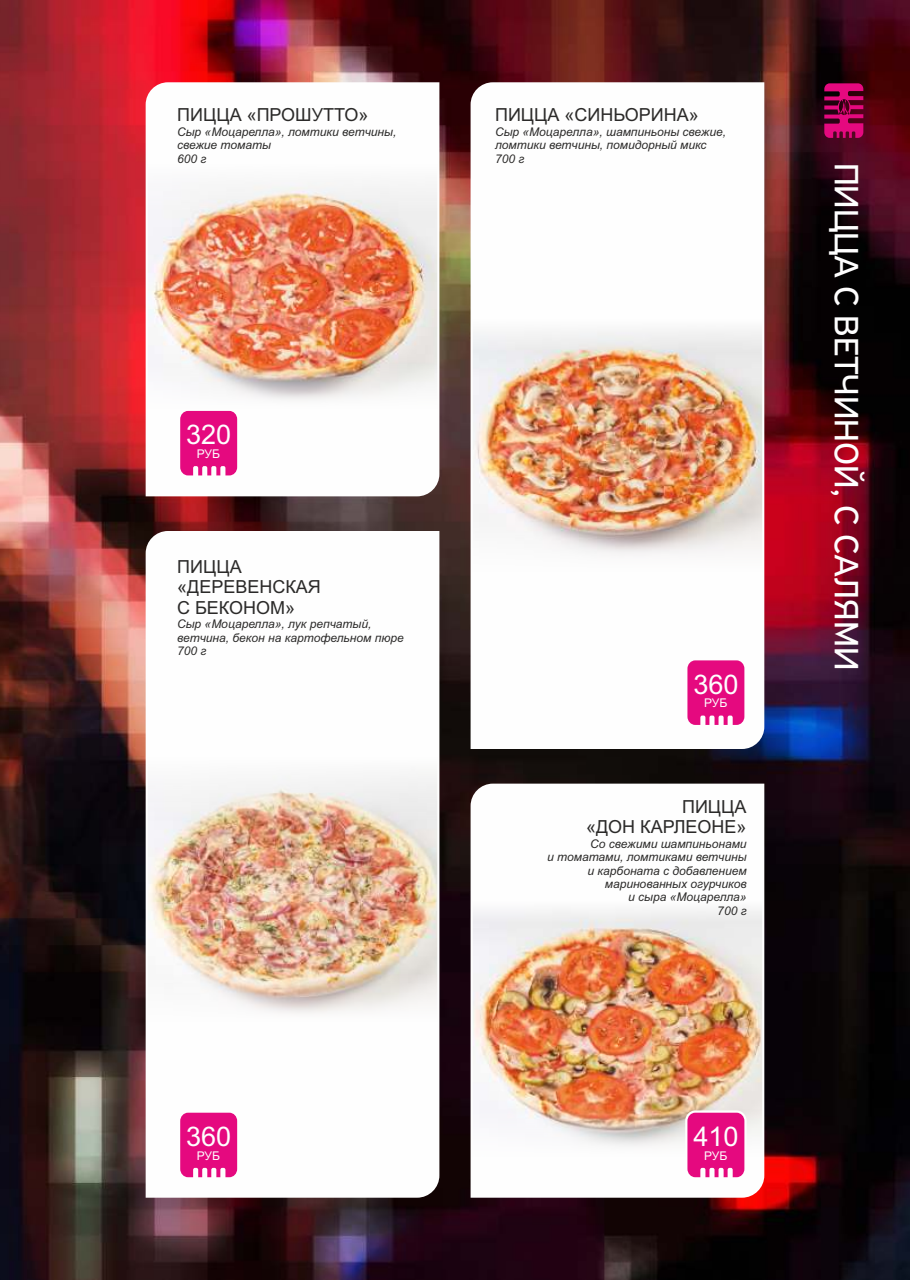
<style>
.page{position:relative;width:910px;height:1280px;background:#fff}
.page>*{position:absolute;margin:0;border:0;box-sizing:border-box;transform-origin:0 0}
.t1{font:36px "PF Highway Sans Pro";color:#fefefe}
.t2{font:27.15px "Arial";color:#fefefe}
.t3{font:18px/20.1px "Arial";color:#2b2a29}
.t4{font:italic 12px/13.4px "Arial";color:#2b2a29}
.t5{font:12px "Arial";letter-spacing:-.01em;color:#fefefe}
</style>
<div class="page">
<img style="left:0;top:0;width:910px;height:1280px">
<svg style="left:824px;top:83px;width:39px;height:55px"></svg>
<img style="left:469px;top:81px;width:296px;height:669px">
<img style="left:469px;top:782px;width:296px;height:417px">
<img style="left:145px;top:530px;width:295px;height:669px">
<img style="left:145px;top:81px;width:295px;height:416px">
<svg style="left:178px;top:409px;width:61px;height:69px"></svg>
<svg style="left:685px;top:658px;width:62px;height:69px"></svg>
<svg style="left:178px;top:1110px;width:61px;height:69px"></svg>
<svg style="left:685px;top:1110px;width:62px;height:69px"></svg>
<h3 class="t3" style="left:177px;top:106px;width:193px">ПИЦЦА «ПРОШУТТО»</h3>
<p class="t4" style="left:177px;top:126px;width:221px">Сыр «Моцарелла», ломтики ветчины, свежие томаты<br>600 г</p>
<h2 class="t2" style="left:186px;top:424px;width:47px">320</h2>
<p class="t5" style="left:197px;top:449px;width:25px">РУБ</p>
<h3 class="t3" style="left:177px;top:559px;width:145px">ПИЦЦА «ДЕРЕВЕНСКАЯ<br>С БЕКОНОМ»</h3>
<p class="t4" style="left:177px;top:618px;width:228px">Сыр «Моцарелла», лук репчатый, ветчина, бекон на картофельном пюре<br>700 г</p>
<h2 class="t2" style="left:186px;top:1126px;width:47px">360</h2>
<p class="t5" style="left:197px;top:1151px;width:25px">РУБ</p>
<h3 class="t3" style="left:495px;top:106px;width:205px">ПИЦЦА «СИНЬОРИНА»</h3>
<p class="t4" style="left:495px;top:126px;width:232px">Сыр «Моцарелла», шампиньоны свежие, ломтики ветчины, помидорный микс<br>700 г</p>
<h2 class="t2" style="left:693px;top:674px;width:47px">360</h2>
<p class="t5" style="left:704px;top:699px;width:25px">РУБ</p>
<h3 class="t3" style="left:586px;top:798px;width:162px;text-align:right">ПИЦЦА<br>«ДОН КАРЛЕОНЕ»</h3>
<p class="t4" style="left:547px;top:838px;width:201px;text-align:right">Со свежими шампиньонами<br>и томатами, ломтиками ветчины и карбоната с добавлением маринованных огурчиков<br>и сыра «Моцарелла»<br>700 г</p>
<h1 class="t1" style="left:862px;top:163px;width:509px;rotate:90deg">ПИЦЦА С ВЕТЧИНОЙ, С САЛЯМИ</h1>
<h2 class="t2" style="left:693px;top:1126px;width:47px">410</h2>
<p class="t5" style="left:704px;top:1151px;width:25px">РУБ</p>
</div>
